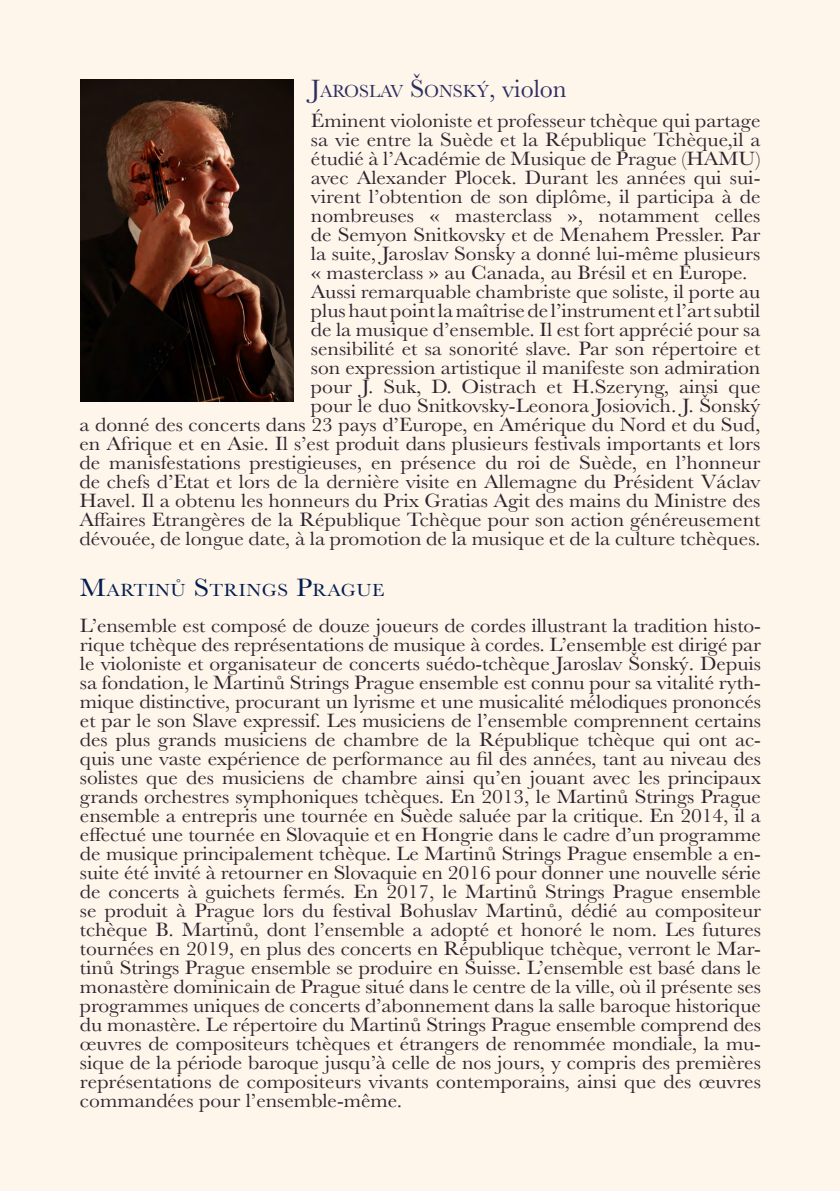
<style>
.page{position:relative;width:840px;height:1191px;background:#fff}
.page>*{position:absolute;margin:0;border:0;box-sizing:border-box;transform-origin:0 0}
.t1{font:20px/19px "Baskerville";color:#31232f;text-align:justify;scale:1.08 1}
.t2{font:18.2px "Baskerville";color:#2e2e60}
.t3{font:18.2px "Baskerville";letter-spacing:.03em;color:#031d4f;scale:1.08 1}
.s1{font-size:26px}
</style>
<div class="page">
<div style="left:0;top:0;width:839px;height:1191px;background:#fef6eb"></div>
<img style="left:81px;top:79px;width:213px;height:323px">
<p class="t2" style="left:311px;top:79px;width:257px"><span class="s1">J</span>AROSLAV <span class="s1">Š</span>ONSKÝ<span class="s1">,</span> <span class="s1">violon</span></p>
<p class="t1" style="left:311px;top:112px;width:417px">Éminent violoniste et professeur tchèque qui partage</p>
<p class="t1" style="left:311px;top:131px;width:417px">sa vie entre la Suède et la République Tchèque,il a</p>
<p class="t1" style="left:311px;top:150px;width:417px">étudié à l’Académie de Musique de Prague (HAMU)</p>
<p class="t1" style="left:311px;top:169px;width:417px">avec Alexander Plocek. Durant les années qui sui-</p>
<p class="t1" style="left:311px;top:188px;width:417px">virent l’obtention de son diplôme, il participa à de</p>
<p class="t1" style="left:311px;top:207px;width:417px">nombreuses « masterclass », notamment celles</p>
<p class="t1" style="left:311px;top:226px;width:417px">de Semyon Snitkovsky et de Menahem Pressler. Par</p>
<p class="t1" style="left:311px;top:245px;width:417px">la suite, Jaroslav Sonsky a donné lui-même plusieurs</p>
<p class="t1" style="left:311px;top:264px;width:405px">« masterclass » au Canada, au Brésil et en Europe.</p>
<p class="t1" style="left:311px;top:283px;width:417px">Aussi remarquable chambriste que soliste, il porte au</p>
<p class="t1" style="left:311px;top:302px;width:417px">plus haut point la maîtrise de l’instrument et l’art subtil</p>
<p class="t1" style="left:311px;top:321px;width:417px">de la musique d’ensemble. Il est fort apprécié pour sa</p>
<p class="t1" style="left:311px;top:340px;width:417px">sensibilité et sa sonorité slave. Par son répertoire et</p>
<p class="t1" style="left:311px;top:359px;width:417px">son expression artistique il manifeste son admiration</p>
<p class="t1" style="left:311px;top:378px;width:417px">pour J. Suk, D. Oistrach et H.Szeryng, ainsi que</p>
<p class="t1" style="left:311px;top:397px;width:417px">pour le duo Snitkovsky-Leonora Josiovich. J. Šonský</p>
<p class="t1" style="left:79px;top:416px;width:631px">a donné des concerts dans 23 pays d’Europe, en Amérique du Nord et du Sud,</p>
<p class="t1" style="left:79px;top:435px;width:631px">en Afrique et en Asie. Il s’est produit dans plusieurs festivals importants et lors</p>
<p class="t1" style="left:79px;top:454px;width:631px">de manisfestations prestigieuses, en présence du roi de Suède, en l’honneur</p>
<p class="t1" style="left:79px;top:473px;width:631px">de chefs d’Etat et lors de la dernière visite en Allemagne du Président Václav</p>
<p class="t1" style="left:79px;top:492px;width:631px">Havel. Il a obtenu les honneurs du Prix Gratias Agit des mains du Ministre des</p>
<p class="t1" style="left:79px;top:511px;width:631px">Affaires Etrangères de la République Tchèque pour son action généreusement</p>
<p class="t1" style="left:79px;top:530px;width:631px">dévouée, de longue date, à la promotion de la musique et de la culture tchèques.</p>
<p class="t3" style="left:80px;top:578px;width:283px"><span class="s1">M</span>ARTINŮ <span class="s1">S</span>TRINGS <span class="s1">P</span>RAGUE</p>
<p class="t1" style="left:80px;top:616px;width:631px">L’ensemble est composé de douze joueurs de cordes illustrant la tradition histo&shy;rique tchèque des représentations de musique à cordes. L’ensemble est dirigé par le violoniste et organisateur de concerts suédo-tchèque Jaroslav Šonský. Depuis sa fondation, le Martinů Strings Prague ensemble est connu pour sa vitalité ryth&shy;mique distinctive, procurant un lyrisme et une musicalité mélodiques prononcés et par le son Slave expressif. Les musiciens de l’ensemble comprennent certains des plus grands musiciens de chambre de la République tchèque qui ont ac&shy;quis une vaste expérience de performance au fil des années, tant au niveau des solistes que des musiciens de chambre ainsi qu’en jouant avec les principaux grands orchestres symphoniques tchèques. En 2013, le Martinů Strings Prague ensemble a entrepris une tournée en Suède saluée par la critique. En 2014, il a effectué une tournée en Slovaquie et en Hongrie dans le cadre d’un programme de musique principalement tchèque. Le Martinů Strings Prague ensemble a en&shy;suite été invité à retourner en Slovaquie en 2016 pour donner une nouvelle série de concerts à guichets fermés. En 2017, le Martinů Strings Prague ensemble se produit à Prague lors du festival Bohuslav Martinů, dédié au compositeur tchèque B. Martinů, dont l’ensemble a adopté et honoré le nom. Les futures tournées en 2019, en plus des concerts en République tchèque, verront le Mar&shy;tinů Strings Prague ensemble se produire en Suisse. L’ensemble est basé dans le monastère dominicain de Prague situé dans le centre de la ville, où il présente ses programmes uniques de concerts d’abonnement dans la salle baroque historique du monastère. Le répertoire du Martinů Strings Prague ensemble comprend des œuvres de compositeurs tchèques et étrangers de renommée mondiale, la mu&shy;sique de la période baroque jusqu’à celle de nos jours, y compris des premières représentations de compositeurs vivants contemporains, ainsi que des œuvres commandées pour l’ensemble-même.</p>
</div>
